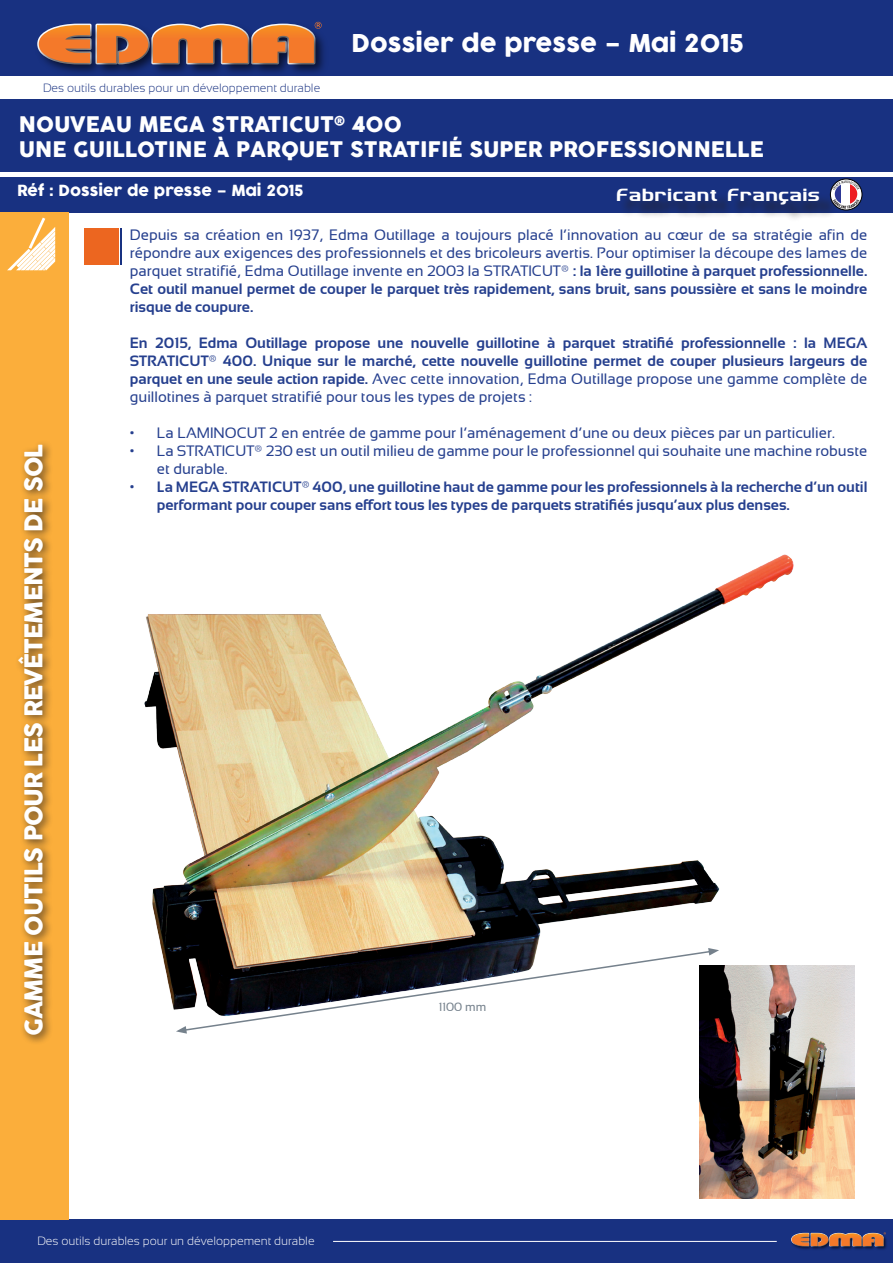
<style>
.page{position:relative;width:893px;height:1263px;background:#fff}
.page>*{position:absolute;margin:0;border:0;box-sizing:border-box;transform-origin:0 0}
.t1{font:24px "COCOGOOSE";letter-spacing:-.04em;color:#fff}
.t2{font:24px "COCOGOOSE";color:#fff}
.t3{font:21px/25.2px "COCOGOOSE";color:#fff}
.t4{font:18px "Imaki";letter-spacing:.05em;color:#fff}
.t5{font:15px/18px "Sansation";color:#253f8e;text-align:justify}
.t6{font:700 15px/18px "Sansation";color:#253f8e;text-align:justify}
.t7{font:15px "COCOGOOSE";color:#fff}
.t8{font:300 12px "Sansation";color:#fff}
.t9{font:300 12px "Sansation";color:#183181}
.t10{font:12px "Sansation";color:#75818c}
.s1{font-weight:700}
.s2{font-weight:400}
</style>
<div class="page">
<div style="left:0;top:1220px;width:893px;height:43px;background:#183181"></div>
<div style="left:0;top:0;width:893px;height:213px;background:#183181"></div>
<div style="left:0;top:77px;width:893px;height:22px;background:#fff"></div>
<hr style="left:0;top:172px;width:893px;height:4px;background:#fff">
<img style="left:796px;top:1239px;width:91px;height:11px">
<svg style="left:791px;top:1232px;width:95px;height:15px"></svg>
<hr style="left:333px;top:1241px;width:444px;height:1px;background:#fff">
<img style="left:33px;top:21px;width:297px;height:56px">
<svg style="left:36px;top:22px;width:286px;height:44px;background:#b16c47"></svg>
<div style="left:84px;top:229px;width:35px;height:36px;background:#ec6620"></div>
<hr style="left:121px;top:229px;width:1px;height:36px;background:#183181">
<img style="left:144px;top:554px;width:650px;height:456px">
<svg style="left:176px;top:948px;width:543px;height:86px"></svg>
<img style="left:699px;top:965px;width:155px;height:233px">
<div style="left:830px;top:179px;width:32px;height:31px;border:1px solid #000;border-radius:50%"></div>
<svg style="left:832px;top:180px;width:28px;height:29px"></svg>
<div style="left:0;top:213px;width:68px;height:1007px;background:#fbae3b"></div>
<div style="left:14px;top:440px;width:40px;height:606px;background:#231f20;opacity:.75"></div>
<div style="left:620px;top:191px;width:217px;height:31px;background:#231f20;opacity:.75"></div>
<svg style="left:7px;top:218px;width:48px;height:52px"></svg>
<h1 class="t2" style="left:352px;top:25px;width:394px">Dossier de presse – Mai 2015</h1>
<p class="t9" style="left:43px;top:81px;width:279px">Des outils durables pour un développement durable</p>
<h2 class="t3" style="left:19px;top:112px;width:747px">NOUVEAU MEGA STRATICUT<sup>®</sup> 400<br>UNE GUILLOTINE À PARQUET STRATIFIÉ SUPER PROFESSIONNELLE</h2>
<p class="t7" style="left:17px;top:180px;width:288px">Réf : Dossier de presse – Mai 2015</p>
<p class="t5" style="left:130px;top:225px;width:739px">Depuis sa création en 1937, Edma Outillage a toujours placé l’innovation au cœur de sa stratégie afin de répondre aux exigences des professionnels et des bricoleurs avertis. Pour optimiser la découpe des lames de parquet stratifié, Edma Outillage invente en 2003 la STRATICUT® <span class="s1">: la 1ère guillotine à parquet professionnelle.<br>Cet outil manuel permet de couper le parquet très rapidement, sans bruit, sans poussière et sans le moindre risque de coupure.</span></p>
<p class="t6" style="left:130px;top:333px;width:739px">En 2015, Edma Outillage propose une nouvelle guillotine à parquet stratifié professionnelle : la MEGA STRATICUT® 400. Unique sur le marché, cette nouvelle guillotine permet de couper plusieurs largeurs de parquet en une seule action rapide. <span class="s2">Avec cette innovation, Edma Outillage propose une gamme complète de guillotines à parquet stratifié pour tous les types de projets :</span></p>
<p class="t5" style="left:130px;top:423px;width:706px">• La LAMINOCUT 2 en entrée de gamme pour l’aménagement d’une ou deux pièces par un particulier.</p>
<p class="t5" style="left:157px;top:441px;width:712px;text-indent:-27px">• La STRATICUT® 230 est un outil milieu de gamme pour le professionnel qui souhaite une machine robuste et durable.</p>
<p class="t6" style="left:157px;top:477px;width:712px;text-indent:-27px">• La MEGA STRATICUT® 400, une guillotine haut de gamme pour les professionnels à la recherche d’un outil performant pour couper sans effort tous les types de parquets stratifiés jusqu’aux plus denses.</p>
<p class="t4" style="left:617px;top:183px;width:205px">Fabricant Français</p>
<h1 class="t1" style="left:16px;top:1036px;width:594px;rotate:-90deg">GAMME OUTILS POUR LES REVÊTEMENTS DE SOL</h1>
<p class="t10" style="left:439px;top:1000px;width:49px">1100 mm</p>
<p class="t8" style="left:37px;top:1234px;width:279px">Des outils durables pour un développement durable</p>
</div>
